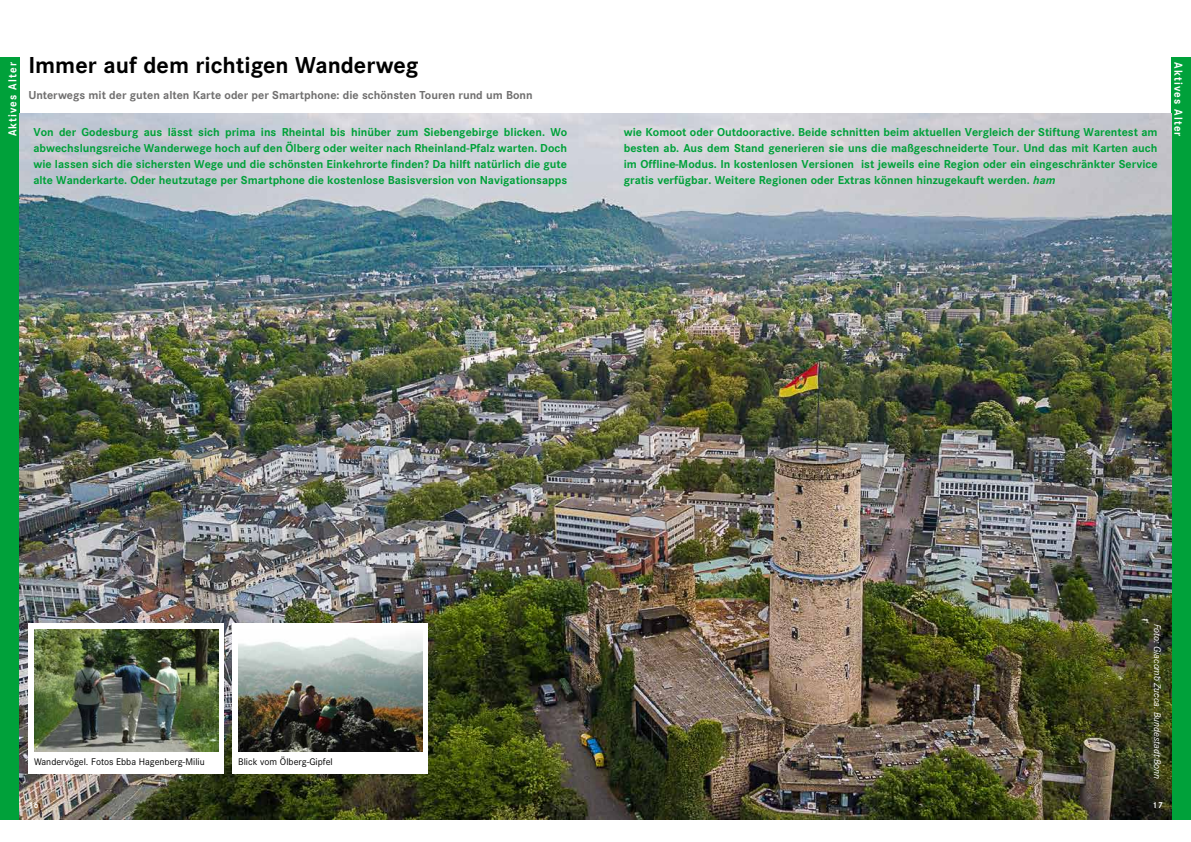
<style>
.page{position:relative;width:1191px;height:842px;background:#fff}
.page>*{position:absolute;margin:0;border:0;box-sizing:border-box;transform-origin:0 0}
.t1{font:700 24px "Corporate S";color:#000}
.t2{font:700 12px/16.2px "Corporate S";color:#00a13a;text-align:justify}
.t3{font:700 12px "Corporate S";color:#706f6f}
.t4{font:700 12px "Corporate S";letter-spacing:.1em;color:#fff;scale:.9 1}
.t5{font:10px "Corporate S";color:#000}
.t6{font:italic 10px "Corporate S";color:#fff}
.t7{font:700 9px "Corporate S";color:#fff;scale:.9 1}
.s1{font-style:italic}
</style>
<div class="page">
<div style="left:1171px;top:57px;width:20px;height:762px;background:#00a13a"></div>
<div style="left:0;top:57px;width:20px;height:762px;background:#00a13a"></div>
<img style="left:20px;top:113px;width:1151px;height:706px">
<div style="left:28px;top:624px;width:196px;height:150px;background:#fff"></div>
<div style="left:232px;top:624px;width:196px;height:150px;background:#fff"></div>
<img style="left:34px;top:629px;width:184px;height:122px">
<img style="left:238px;top:637px;width:184px;height:114px">
<h1 class="t1" style="left:28px;top:48px;width:392px">Immer auf dem richtigen Wanderweg</h1>
<p class="t3" style="left:28px;top:87px;width:506px">Unterwegs mit der guten alten Karte oder per Smartphone: die schönsten Touren rund um Bonn</p>
<p class="t4" style="left:4px;top:136px;width:84px;rotate:-90deg">Aktives Alter</p>
<p class="t4" style="left:1186px;top:62px;width:84px;rotate:90deg">Aktives Alter</p>
<p class="t2" style="left:33px;top:123px;width:535px">Von der Godesburg aus lässt sich prima ins Rheintal bis hinüber zum Siebengebirge blicken. Wo abwechslungsreiche Wanderwege hoch auf den Ölberg oder weiter nach Rheinland-Pfalz warten. Doch wie lassen sich die sichersten Wege und die schönsten Einkehrorte finden? Da hilft natürlich die gute alte Wanderkarte. Oder heutzutage per Smartphone die kostenlose Basisversion von Navigationsapps</p>
<p class="t2" style="left:624px;top:123px;width:535px">wie Komoot oder Outdooractive. Beide schnitten beim aktuellen Vergleich der Stiftung Warentest am besten ab. Aus dem Stand generieren sie uns die maßgeschneiderte Tour. Und das mit Karten auch im Offline-Modus. In kostenlosen Versionen ist jeweils eine Region oder ein eingeschränkter Service gratis verfügbar. Weitere Regionen oder Extras können hinzugekauft werden. <span class="s1">ham</span></p>
<p class="t5" style="left:34px;top:755px;width:172px">Wandervögel. Fotos Ebba Hagenberg-Miliu</p>
<p class="t5" style="left:238px;top:755px;width:96px">Blick vom Ölberg-Gipfel</p>
<p class="t6" style="left:1163px;top:624px;width:157px;rotate:90deg">Foto: Giacomo Zucca. Bundestadt Bonn</p>
<p class="t7" style="left:28px;top:799px;width:13px">16</p>
<p class="t7" style="left:1152px;top:799px;width:13px">17</p>
</div>
